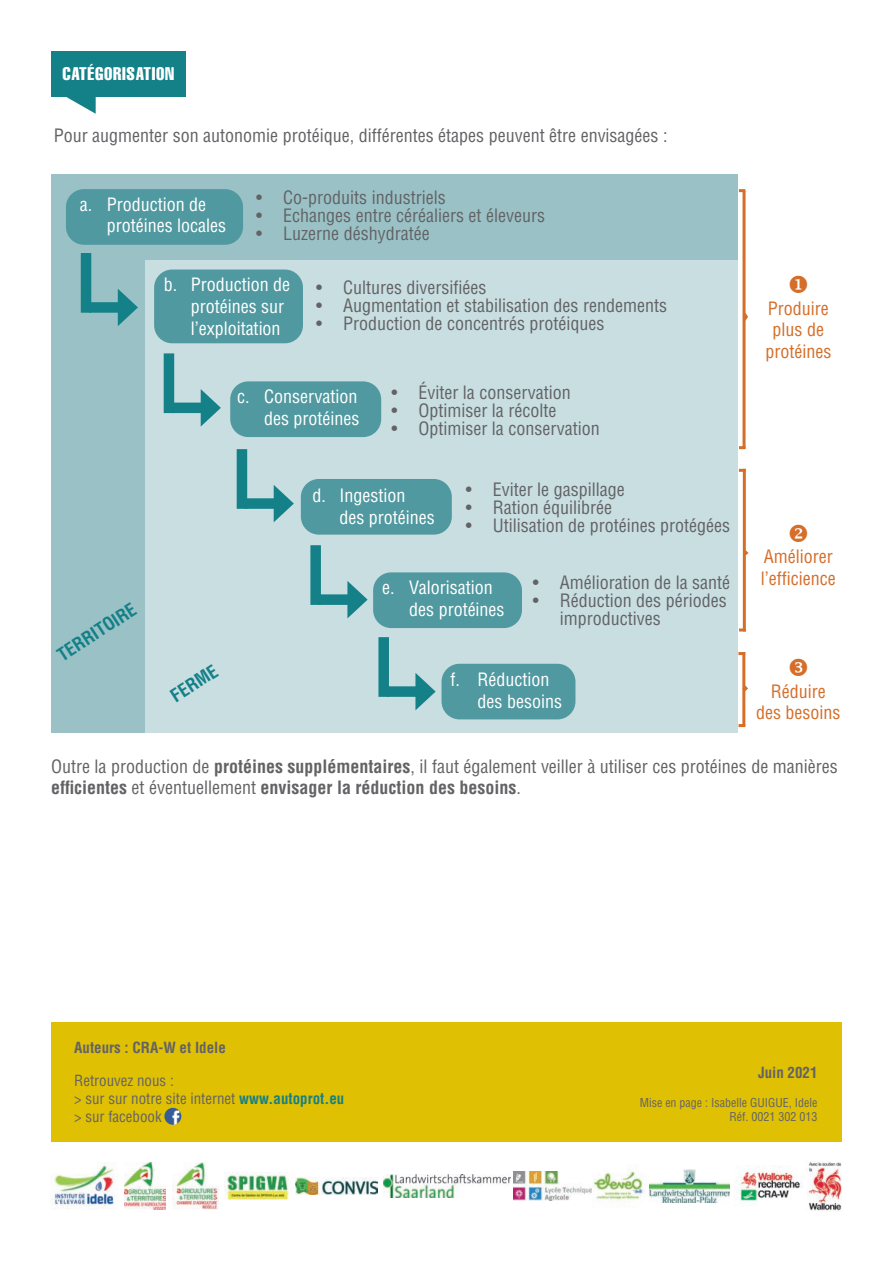
<style>
.page{position:relative;width:893px;height:1263px;background:#fff}
.page>*{position:absolute;margin:0;border:0;box-sizing:border-box;transform-origin:0 0}
.t1{font:condensed 18px/21.6px "Helvetica LT Std";color:#636366}
.t2{font:condensed 18px/21.6px "Helvetica LT Std";color:#fff}
.t3{font:condensed 18px/21.6px "Helvetica LT Std";color:#d56e29;text-align:center}
.t4{font:700 condensed 18px "Helvetica LT Std";color:#148087}
.t5{font:18px "Helvetica LT Std Comp";letter-spacing:.04em;color:#fff}
.t6{font:condensed 15px/18px "Helvetica LT Std";color:#636366}
.t7{font:700 condensed 15px "Helvetica LT Std";color:#636366}
.t8{font:condensed 12px/14.4px "Helvetica LT Std";color:#636366;text-align:right}
.s1{font-weight:700}
.s2{font-weight:700;color:#148087}
</style>
<div class="page">
<div style="left:51px;top:174px;width:687px;height:558px;background:#9ac2c6"></div>
<div style="left:145px;top:260px;width:593px;height:472px;background:#c8dee1"></div>
<svg style="left:66px;top:97px;width:30px;height:17px"></svg>
<div style="left:51px;top:51px;width:135px;height:46px;background:#148087"></div>
<img style="left:125px;top:1162px;width:41px;height:47px">
<img style="left:296px;top:1177px;width:82px;height:17px">
<img style="left:173px;top:1162px;width:46px;height:47px">
<img style="left:591px;top:1171px;width:54px;height:30px">
<img style="left:383px;top:1175px;width:127px;height:22px">
<img style="left:514px;top:1171px;width:77px;height:29px">
<img style="left:649px;top:1169px;width:80px;height:34px">
<img style="left:224px;top:1173px;width:65px;height:26px">
<img style="left:52px;top:1165px;width:65px;height:44px">
<img style="left:807px;top:1162px;width:35px;height:49px">
<img style="left:734px;top:1165px;width:67px;height:37px">
<div style="left:51px;top:1023px;width:791px;height:119px;background:#e0c003"></div>
<img style="left:164px;top:1108px;width:17px;height:17px;border-radius:8px">
<div style="left:66px;top:189px;width:177px;height:56px;background:#5199a0;border-radius:18px"></div>
<div style="left:154px;top:270px;width:149px;height:73px;background:#5199a0;border-radius:18px"></div>
<div style="left:230px;top:381px;width:151px;height:56px;background:#5199a0;border-radius:18px"></div>
<div style="left:301px;top:479px;width:151px;height:56px;background:#5199a0;border-radius:18px"></div>
<div style="left:373px;top:572px;width:149px;height:56px;background:#5199a0;border-radius:18px"></div>
<div style="left:441px;top:664px;width:134px;height:55px;background:#5199a0;border-radius:18px"></div>
<div style="left:81px;top:253px;width:10px;height:60px;background:#148087"></div>
<div style="left:164px;top:353px;width:10px;height:60px;background:#148087"></div>
<div style="left:237px;top:449px;width:10px;height:60px;background:#148087"></div>
<div style="left:310px;top:545px;width:11px;height:60px;background:#148087"></div>
<div style="left:378px;top:637px;width:11px;height:60px;background:#148087"></div>
<div style="left:89px;top:302px;width:37px;height:11px;background:#148087"></div>
<svg style="left:118px;top:289px;width:20px;height:37px"></svg>
<div style="left:172px;top:403px;width:37px;height:10px;background:#148087"></div>
<svg style="left:201px;top:389px;width:20px;height:37px"></svg>
<div style="left:245px;top:498px;width:37px;height:11px;background:#148087"></div>
<svg style="left:274px;top:485px;width:20px;height:37px"></svg>
<div style="left:319px;top:594px;width:36px;height:11px;background:#148087"></div>
<svg style="left:347px;top:581px;width:21px;height:37px"></svg>
<div style="left:387px;top:686px;width:36px;height:11px;background:#148087"></div>
<svg style="left:415px;top:673px;width:21px;height:37px"></svg>
<hr style="left:742px;top:191px;width:3px;height:258px;background:#d56e29">
<svg style="left:745px;top:313px;width:3px;height:8px"></svg>
<svg style="left:739px;top:189px;width:6px;height:3px"></svg>
<hr style="left:743px;top:469px;width:3px;height:162px;background:#d56e29">
<svg style="left:739px;top:628px;width:7px;height:3px"></svg>
<svg style="left:739px;top:469px;width:7px;height:3px"></svg>
<hr style="left:742px;top:652px;width:3px;height:74px;background:#d56e29">
<svg style="left:742px;top:685px;width:6px;height:6px"></svg>
<svg style="left:738px;top:724px;width:7px;height:3px"></svg>
<svg style="left:738px;top:652px;width:4px;height:3px"></svg>
<p class="t5" style="left:62px;top:63px;width:113px">CATÉGORISATION</p>
<p class="t1" style="left:54px;top:124px;width:615px">Pour augmenter son autonomie protéique, différentes étapes peuvent être envisagées :</p>
<p class="t1" style="left:256px;top:186px;width:191px">• Co-produits industriels</p>
<p class="t1" style="left:256px;top:204px;width:290px">• Echanges entre céréaliers et éleveurs</p>
<p class="t1" style="left:256px;top:222px;width:175px">• Luzerne déshydratée</p>
<p class="t1" style="left:316px;top:277px;width:172px">• Cultures diversifiées</p>
<p class="t1" style="left:316px;top:295px;width:352px">• Augmentation et stabilisation des rendements</p>
<p class="t1" style="left:316px;top:313px;width:290px">• Production de concentrés protéiques</p>
<p class="t2" style="left:107px;top:193px;width:121px;text-indent:-27px">a. Production de protéines locales</p>
<p class="t2" style="left:191px;top:274px;width:101px;text-indent:-27px">b. Production de protéines sur l’exploitation</p>
<p class="t2" style="left:237px;top:385px;width:124px;text-align:right">c. Conservation des protéines</p>
<p class="t1" style="left:391px;top:381px;width:181px">• Éviter la conservation</p>
<p class="t1" style="left:391px;top:399px;width:166px">• Optimiser la récolte</p>
<p class="t1" style="left:391px;top:417px;width:210px">• Optimiser la conservation</p>
<p class="t2" style="left:339px;top:485px;width:97px;text-indent:-27px">d. Ingestion des protéines</p>
<p class="t1" style="left:466px;top:479px;width:160px">• Eviter le gaspillage</p>
<p class="t1" style="left:466px;top:497px;width:148px">• Ration équilibrée</p>
<p class="t1" style="left:466px;top:515px;width:266px">• Utilisation de protéines protégées</p>
<p class="t3" style="left:765px;top:297px;width:67px">Produire plus de protéines</p>
<p class="t4" style="left:53px;top:647px;width:91px;rotate:-33deg">TERRITOIRE</p>
<p class="t4" style="left:166px;top:688px;width:54px;rotate:-33deg">FERME</p>
<p class="t2" style="left:409px;top:577px;width:97px;text-indent:-27px">e. Valorisation des protéines</p>
<p class="t1" style="left:533px;top:571px;width:199px">• Amélioration de la santé</p>
<p class="t1" style="left:560px;top:591px;width:168px;line-height:18px;text-indent:-27px">• Réduction des périodes improductives</p>
<p class="t3" style="left:761px;top:546px;width:76px;text-align:left">Améliorer l’efficience</p>
<p class="t2" style="left:478px;top:669px;width:86px;text-indent:-27px">f. Réduction des besoins</p>
<p class="t3" style="left:756px;top:680px;width:86px">Réduire des besoins</p>
<p class="t1" style="left:51px;top:755px;width:788px">Outre la production de <span class="s1">protéines supplémentaires</span>, il faut également veiller à utiliser ces protéines de manières <span class="s1">efficientes</span> et éventuellement <span class="s1">envisager la réduction des besoins</span>.</p>
<p class="t7" style="left:74px;top:1038px;width:153px">Auteurs : CRA-W et Idele</p>
<p class="t6" style="left:74px;top:1071px;width:272px">Retrouvez nous :<br>&gt; sur sur notre site internet <span class="s2">www.autoprot.eu </span>&gt; sur facebook</p>
<p class="t7" style="left:758px;top:1063px;width:61px">Juin 2021</p>
<p class="t8" style="left:640px;top:1095px;width:179px">Mise en page : Isabelle GUIGUE, Idele<br>Réf. 0021 302 013</p>
</div>
